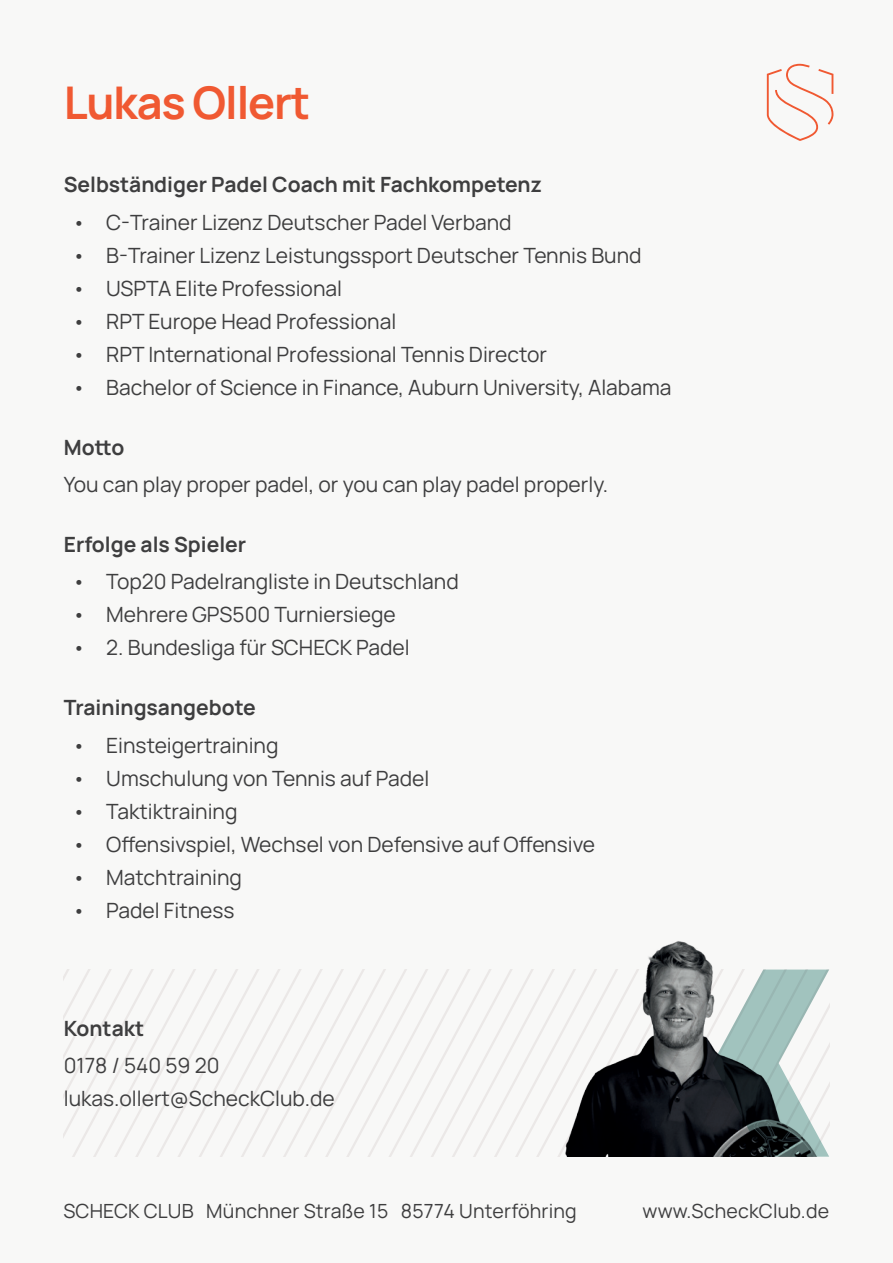
<style>
.page{position:relative;width:893px;height:1263px;background:#f8f8f7}
.page>*{position:absolute;margin:0;border:0;box-sizing:border-box;transform-origin:0 0}
.t1{font:700 45px "Manrope";letter-spacing:-.025em;color:#f05932}
.t2{font:21px "Manrope";color:#3e3e3f}
.t3{font:700 21px "Manrope";color:#3e3e3f}
.t4{font:19.5px "Manrope";letter-spacing:.01em;color:#3e3e3f}
</style>
<div class="page">
<svg style="left:767px;top:64px;width:66px;height:77px"></svg>
<svg style="left:531px;top:969px;width:21px;height:188px"></svg>
<svg style="left:510px;top:969px;width:21px;height:188px"></svg>
<svg style="left:489px;top:969px;width:21px;height:188px"></svg>
<svg style="left:468px;top:969px;width:21px;height:188px"></svg>
<svg style="left:447px;top:969px;width:21px;height:188px"></svg>
<svg style="left:425px;top:969px;width:22px;height:188px"></svg>
<svg style="left:404px;top:969px;width:21px;height:188px"></svg>
<svg style="left:383px;top:969px;width:21px;height:188px"></svg>
<svg style="left:362px;top:969px;width:21px;height:188px"></svg>
<svg style="left:341px;top:969px;width:21px;height:188px"></svg>
<svg style="left:320px;top:969px;width:21px;height:188px"></svg>
<svg style="left:64px;top:969px;width:256px;height:188px"></svg>
<img style="left:555px;top:941px;width:275px;height:216px">
<p class="t1" style="left:64px;top:71px;width:248px">Lukas Ollert</p>
<p class="t3" style="left:64px;top:170px;width:480px">Selbständiger Padel Coach mit Fachkompetenz</p>
<p class="t2" style="left:72px;top:207px;width:441px">• C-Trainer Lizenz Deutscher Padel Verband</p>
<p class="t2" style="left:72px;top:240px;width:571px">• B-Trainer Lizenz Leistungssport Deutscher Tennis Bund</p>
<p class="t2" style="left:72px;top:273px;width:271px">• USPTA Elite Professional</p>
<p class="t2" style="left:72px;top:306px;width:326px">• RPT Europe Head Professional</p>
<p class="t2" style="left:72px;top:339px;width:476px">• RPT International Professional Tennis Director</p>
<p class="t2" style="left:72px;top:372px;width:601px">• Bachelor of Science in Finance, Auburn University, Alabama</p>
<p class="t3" style="left:64px;top:432px;width:62px">Motto</p>
<p class="t2" style="left:64px;top:470px;width:546px">You can play proper padel, or you can play padel properly.</p>
<p class="t3" style="left:64px;top:530px;width:184px">Erfolge als Spieler</p>
<p class="t2" style="left:72px;top:567px;width:388px">• Top20 Padelrangliste in Deutschland</p>
<p class="t2" style="left:72px;top:600px;width:325px">• Mehrere GPS500 Turniersiege</p>
<p class="t2" style="left:72px;top:633px;width:339px">• 2. Bundesliga für SCHECK Padel</p>
<p class="t3" style="left:64px;top:693px;width:194px">Trainingsangebote</p>
<p class="t2" style="left:72px;top:730px;width:208px">• Einsteigertraining</p>
<p class="t2" style="left:72px;top:763px;width:359px">• Umschulung von Tennis auf Padel</p>
<p class="t2" style="left:72px;top:796px;width:167px">• Taktiktraining</p>
<p class="t2" style="left:72px;top:829px;width:524px">• Offensivspiel, Wechsel von Defensive auf Offensive</p>
<p class="t2" style="left:72px;top:862px;width:171px">• Matchtraining</p>
<p class="t2" style="left:72px;top:895px;width:164px">• Padel Fitness</p>
<p class="t3" style="left:64px;top:1013px;width:82px">Kontakt</p>
<p class="t2" style="left:64px;top:1050px;width:157px">0178 / 540 59 20</p>
<p class="t2" style="left:64px;top:1083px;width:273px">lukas.ollert@ScheckClub.de</p>
<p class="t4" style="left:63px;top:1197px;width:515px">SCHECK CLUB Münchner Straße 15 85774 Unterföhring</p>
<p class="t4" style="left:642px;top:1197px;width:188px">www.ScheckClub.de</p>
</div>
